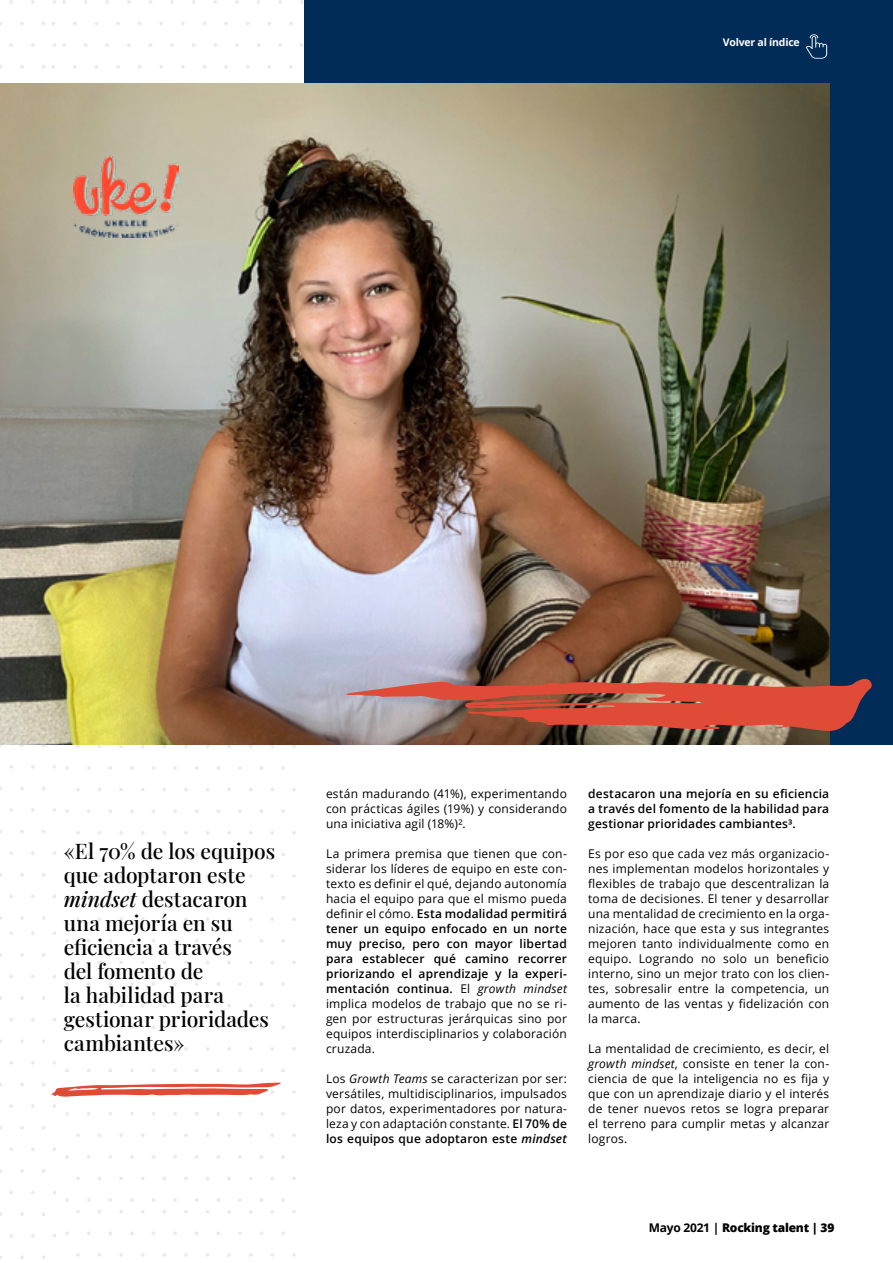
<style>
.page{position:relative;width:893px;height:1263px;background:#fff}
.page>*{position:absolute;margin:0;border:0;box-sizing:border-box;transform-origin:0 0}
.t1{font:500 21px/24px "Playfair Display";letter-spacing:-.005em;color:#020203}
.t2{font:12px/15px "Open Sans";letter-spacing:.015em;color:#020203;text-align:justify}
.t3{font:600 12px/15px "Open Sans";letter-spacing:.015em;color:#020203;text-align:justify}
.t4{font:800 12px "Open Sans";letter-spacing:-.02em;color:#000}
.t5{font:700 10.5px "Open Sans";letter-spacing:-.02em;color:#fff}
.s1{font-style:italic}
.s2{font-weight:600}
.s3{font-weight:600;font-style:italic}
.s4{font-weight:700}
</style>
<div class="page">
<svg style="left:9px;top:0;width:4px;height:4px"></svg>
<svg style="left:31px;top:0;width:4px;height:4px"></svg>
<svg style="left:9px;top:43px;width:4px;height:4px"></svg>
<svg style="left:31px;top:43px;width:4px;height:4px"></svg>
<svg style="left:20px;top:65px;width:4px;height:4px"></svg>
<svg style="left:9px;top:765px;width:4px;height:4px"></svg>
<svg style="left:31px;top:765px;width:4px;height:4px"></svg>
<svg style="left:9px;top:808px;width:4px;height:4px"></svg>
<svg style="left:31px;top:808px;width:4px;height:4px"></svg>
<svg style="left:20px;top:873px;width:4px;height:4px"></svg>
<svg style="left:20px;top:916px;width:4px;height:4px"></svg>
<svg style="left:20px;top:953px;width:4px;height:4px"></svg>
<svg style="left:20px;top:996px;width:4px;height:4px"></svg>
<svg style="left:9px;top:1061px;width:4px;height:4px"></svg>
<svg style="left:31px;top:1061px;width:4px;height:4px"></svg>
<svg style="left:9px;top:1104px;width:4px;height:4px"></svg>
<svg style="left:31px;top:1104px;width:4px;height:4px"></svg>
<svg style="left:20px;top:1126px;width:4px;height:4px"></svg>
<svg style="left:20px;top:1169px;width:4px;height:4px"></svg>
<svg style="left:20px;top:1212px;width:4px;height:4px"></svg>
<svg style="left:31px;top:1234px;width:4px;height:4px"></svg>
<svg style="left:62px;top:0;width:4px;height:4px"></svg>
<svg style="left:127px;top:0;width:4px;height:4px"></svg>
<svg style="left:170px;top:0;width:4px;height:4px"></svg>
<svg style="left:235px;top:0;width:4px;height:4px"></svg>
<svg style="left:278px;top:0;width:4px;height:4px"></svg>
<svg style="left:42px;top:22px;width:13px;height:3px"></svg>
<svg style="left:62px;top:43px;width:4px;height:4px"></svg>
<svg style="left:127px;top:43px;width:4px;height:4px"></svg>
<svg style="left:170px;top:43px;width:4px;height:4px"></svg>
<svg style="left:235px;top:43px;width:4px;height:4px"></svg>
<svg style="left:278px;top:43px;width:4px;height:4px"></svg>
<svg style="left:42px;top:65px;width:13px;height:4px"></svg>
<svg style="left:76px;top:744px;width:4px;height:4px"></svg>
<svg style="left:98px;top:744px;width:3px;height:4px"></svg>
<svg style="left:119px;top:744px;width:4px;height:4px"></svg>
<svg style="left:141px;top:744px;width:4px;height:4px"></svg>
<svg style="left:162px;top:744px;width:4px;height:4px"></svg>
<svg style="left:184px;top:744px;width:4px;height:4px"></svg>
<svg style="left:206px;top:744px;width:3px;height:4px"></svg>
<svg style="left:227px;top:744px;width:4px;height:4px"></svg>
<svg style="left:249px;top:744px;width:4px;height:4px"></svg>
<svg style="left:270px;top:744px;width:4px;height:4px"></svg>
<svg style="left:292px;top:744px;width:4px;height:4px"></svg>
<svg style="left:65px;top:766px;width:4px;height:4px"></svg>
<svg style="left:87px;top:766px;width:4px;height:4px"></svg>
<svg style="left:130px;top:766px;width:4px;height:4px"></svg>
<svg style="left:173px;top:766px;width:4px;height:4px"></svg>
<svg style="left:195px;top:766px;width:4px;height:4px"></svg>
<svg style="left:238px;top:766px;width:4px;height:4px"></svg>
<svg style="left:281px;top:766px;width:4px;height:4px"></svg>
<svg style="left:65px;top:809px;width:4px;height:4px"></svg>
<svg style="left:130px;top:809px;width:4px;height:4px"></svg>
<svg style="left:173px;top:809px;width:4px;height:4px"></svg>
<svg style="left:238px;top:809px;width:4px;height:4px"></svg>
<svg style="left:281px;top:809px;width:4px;height:4px"></svg>
<svg style="left:76px;top:831px;width:4px;height:4px"></svg>
<svg style="left:119px;top:831px;width:4px;height:4px"></svg>
<svg style="left:141px;top:831px;width:4px;height:4px"></svg>
<svg style="left:184px;top:831px;width:4px;height:4px"></svg>
<svg style="left:227px;top:831px;width:4px;height:4px"></svg>
<svg style="left:292px;top:831px;width:4px;height:4px"></svg>
<svg style="left:76px;top:874px;width:4px;height:4px"></svg>
<svg style="left:119px;top:874px;width:4px;height:4px"></svg>
<svg style="left:141px;top:874px;width:4px;height:4px"></svg>
<svg style="left:184px;top:874px;width:4px;height:4px"></svg>
<svg style="left:227px;top:874px;width:4px;height:4px"></svg>
<svg style="left:249px;top:874px;width:4px;height:4px"></svg>
<svg style="left:292px;top:874px;width:4px;height:4px"></svg>
<svg style="left:76px;top:917px;width:4px;height:4px"></svg>
<svg style="left:119px;top:917px;width:4px;height:4px"></svg>
<svg style="left:184px;top:917px;width:4px;height:4px"></svg>
<svg style="left:227px;top:917px;width:4px;height:4px"></svg>
<svg style="left:292px;top:917px;width:4px;height:4px"></svg>
<svg style="left:65px;top:939px;width:4px;height:4px"></svg>
<svg style="left:130px;top:939px;width:4px;height:4px"></svg>
<svg style="left:173px;top:939px;width:4px;height:4px"></svg>
<svg style="left:238px;top:939px;width:4px;height:4px"></svg>
<svg style="left:281px;top:939px;width:4px;height:4px"></svg>
<svg style="left:65px;top:982px;width:4px;height:4px"></svg>
<svg style="left:87px;top:982px;width:4px;height:4px"></svg>
<svg style="left:130px;top:982px;width:4px;height:4px"></svg>
<svg style="left:173px;top:982px;width:4px;height:4px"></svg>
<svg style="left:195px;top:982px;width:4px;height:4px"></svg>
<svg style="left:238px;top:982px;width:4px;height:4px"></svg>
<svg style="left:281px;top:982px;width:4px;height:4px"></svg>
<svg style="left:65px;top:1025px;width:4px;height:4px"></svg>
<svg style="left:130px;top:1025px;width:4px;height:4px"></svg>
<svg style="left:238px;top:1025px;width:4px;height:4px"></svg>
<svg style="left:76px;top:1047px;width:4px;height:4px"></svg>
<svg style="left:119px;top:1047px;width:4px;height:4px"></svg>
<svg style="left:162px;top:1047px;width:4px;height:4px"></svg>
<svg style="left:184px;top:1047px;width:4px;height:4px"></svg>
<svg style="left:227px;top:1047px;width:4px;height:4px"></svg>
<svg style="left:292px;top:1047px;width:4px;height:4px"></svg>
<svg style="left:292px;top:1090px;width:4px;height:4px"></svg>
<svg style="left:76px;top:1133px;width:4px;height:4px"></svg>
<svg style="left:184px;top:1133px;width:4px;height:4px"></svg>
<svg style="left:292px;top:1133px;width:4px;height:4px"></svg>
<svg style="left:65px;top:1155px;width:4px;height:4px"></svg>
<svg style="left:108px;top:1155px;width:4px;height:4px"></svg>
<svg style="left:130px;top:1155px;width:4px;height:4px"></svg>
<svg style="left:173px;top:1155px;width:4px;height:4px"></svg>
<svg style="left:216px;top:1155px;width:4px;height:4px"></svg>
<svg style="left:238px;top:1155px;width:4px;height:4px"></svg>
<svg style="left:281px;top:1155px;width:4px;height:4px"></svg>
<svg style="left:65px;top:1198px;width:4px;height:4px"></svg>
<svg style="left:130px;top:1198px;width:4px;height:4px"></svg>
<svg style="left:173px;top:1198px;width:4px;height:4px"></svg>
<svg style="left:195px;top:1198px;width:4px;height:4px"></svg>
<svg style="left:238px;top:1198px;width:4px;height:4px"></svg>
<svg style="left:281px;top:1198px;width:4px;height:4px"></svg>
<svg style="left:76px;top:1210px;width:4px;height:4px"></svg>
<svg style="left:119px;top:1210px;width:4px;height:4px"></svg>
<svg style="left:184px;top:1210px;width:4px;height:4px"></svg>
<svg style="left:227px;top:1210px;width:4px;height:4px"></svg>
<svg style="left:292px;top:1210px;width:4px;height:4px"></svg>
<svg style="left:76px;top:1253px;width:4px;height:4px"></svg>
<svg style="left:119px;top:1253px;width:4px;height:4px"></svg>
<svg style="left:141px;top:1253px;width:4px;height:4px"></svg>
<svg style="left:184px;top:1253px;width:4px;height:4px"></svg>
<svg style="left:227px;top:1253px;width:4px;height:4px"></svg>
<svg style="left:249px;top:1253px;width:4px;height:4px"></svg>
<svg style="left:292px;top:1253px;width:4px;height:4px"></svg>
<div style="left:305px;top:0;width:588px;height:744px;background:#002c57"></div>
<img style="left:0;top:84px;width:829px;height:660px">
<img style="left:74px;top:156px;width:105px;height:82px">
<svg style="left:42px;top:1082px;width:239px;height:15px"></svg>
<svg style="left:346px;top:678px;width:526px;height:54px"></svg>
<svg style="left:806px;top:34px;width:21px;height:25px"></svg>
<p class="t5" style="left:723px;top:35px;width:78px">Volver al índice</p>
<h1 class="t1" style="left:64px;top:838px;width:213px">«El 70% de los equipos que adoptaron este <span class="s1">mindset</span> destacaron una mejoría en su eficiencia a través<br>del fomento de<br>la habilidad para gestionar prioridades cambiantes»</h1>
<p class="t2" style="left:326px;top:786px;width:242px">están madurando (41%), experimentando con prácticas ágiles (19%) y considerando una iniciativa agil (18%)².</p>
<p class="t2" style="left:326px;top:846px;width:242px">La primera premisa que tienen que con&shy;siderar los líderes de equipo en este con&shy;texto es definir el qué, dejando autonomía hacia el equipo para que el mismo pueda definir el cómo. <span class="s2">Esta modalidad permitirá tener un equipo enfocado en un norte muy preciso, pero con mayor libertad para establecer qué camino recorrer priorizando el aprendizaje y la experi&shy;mentación continua.</span> El <span class="s1">growth mindset </span>implica modelos de trabajo que no se ri&shy;gen por estructuras jerárquicas sino por equipos interdisciplinarios y colaboración cruzada.</p>
<p class="t2" style="left:326px;top:1071px;width:242px">Los <span class="s1">Growth Teams</span> se caracterizan por ser: versátiles, multidisciplinarios, impulsados por datos, experimentadores por natura&shy;leza y con adaptación constante. <span class="s2">El 70% de los equipos que adoptaron este</span> <span class="s3">mindset</span></p>
<p class="t3" style="left:588px;top:786px;width:242px">destacaron una mejoría en su eficiencia a través del fomento de la habilidad para gestionar prioridades cambiantes³.</p>
<p class="t2" style="left:588px;top:846px;width:242px">Es por eso que cada vez más organizacio&shy;nes implementan modelos horizontales y flexibles de trabajo que descentralizan la toma de decisiones. El tener y desarrollar una mentalidad de crecimiento en la orga&shy;nización, hace que esta y sus integrantes mejoren tanto individualmente como en equipo. Logrando no solo un beneficio interno, sino un mejor trato con los clien&shy;tes, sobresalir entre la competencia, un aumento de las ventas y fidelización con la marca.</p>
<p class="t2" style="left:588px;top:1041px;width:242px">La mentalidad de crecimiento, es decir, el <span class="s1">growth mindset</span>, consiste en tener la con&shy;ciencia de que la inteligencia no es fija y que con un aprendizaje diario y el interés de tener nuevos retos se logra preparar el terreno para cumplir metas y alcanzar logros.</p>
<p class="t4" style="left:649px;top:1219px;width:187px"><span class="s4">Mayo 2021 |</span> Rocking talent | 39</p>
</div>
